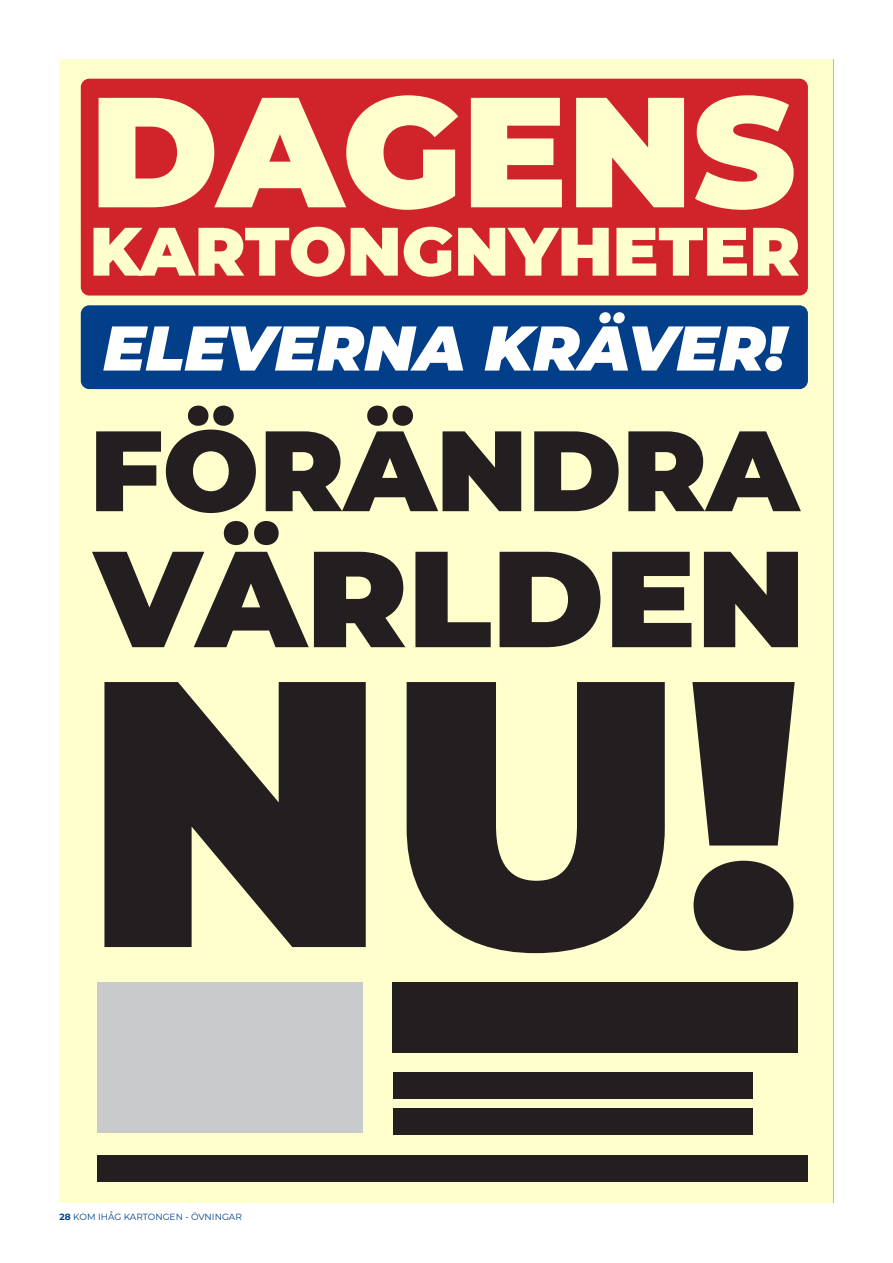
<style>
.page{position:relative;width:893px;height:1263px;background:#fff}
.page>*{position:absolute;margin:0;border:0;box-sizing:border-box;transform-origin:0 0}
.t1{font:900 378.6px "Montserrat";color:#231f20}
.t2{font:900 156.3px "Montserrat";color:#ffffce}
.t3{font:900 136.35px "Montserrat";color:#231f20}
.t4{font:900 114px "Montserrat";color:#231f20}
.t5{font:900 68.25px "Montserrat";color:#ffffce}
.t6{font:italic 900 63px "Montserrat";color:#fff}
.t7{font:9px "Montserrat";color:#023f88}
.s1{font-weight:700}
</style>
<div class="page">
<div style="left:60px;top:60px;width:773px;height:1143px;background:#ffffce"></div>
<div style="left:81px;top:79px;width:727px;height:217px;background:#d1232a;border-radius:9px"></div>
<div style="left:81px;top:305px;width:727px;height:84px;background:#023f88;border-radius:9px"></div>
<div style="left:98px;top:1155px;width:710px;height:27px;background:#231f20"></div>
<div style="left:98px;top:982px;width:265px;height:150px;background:#c9cacc"></div>
<div style="left:393px;top:982px;width:405px;height:71px;background:#231f20"></div>
<div style="left:393px;top:1072px;width:359px;height:27px;background:#231f20"></div>
<div style="left:393px;top:1108px;width:359px;height:27px;background:#231f20"></div>
<p class="t2" style="left:90px;top:34px;width:707px">DAGENS</p>
<p class="t5" style="left:90px;top:200px;width:712px">KARTONGNYHETER</p>
<p class="t6" style="left:103px;top:301px;width:684px">ELEVERNA KRÄVER!</p>
<p class="t4" style="left:90px;top:385px;width:711px">FÖRÄNDRA</p>
<p class="t3" style="left:95px;top:496px;width:713px">VÄRLDEN</p>
<p class="t1" style="left:83px;top:528px;width:722px">NU!</p>
<p class="t7" style="left:60px;top:1210px;width:184px"><span class="s1">28</span> KOM IHÅG KARTONGEN - ÖVNINGAR</p>
</div>
